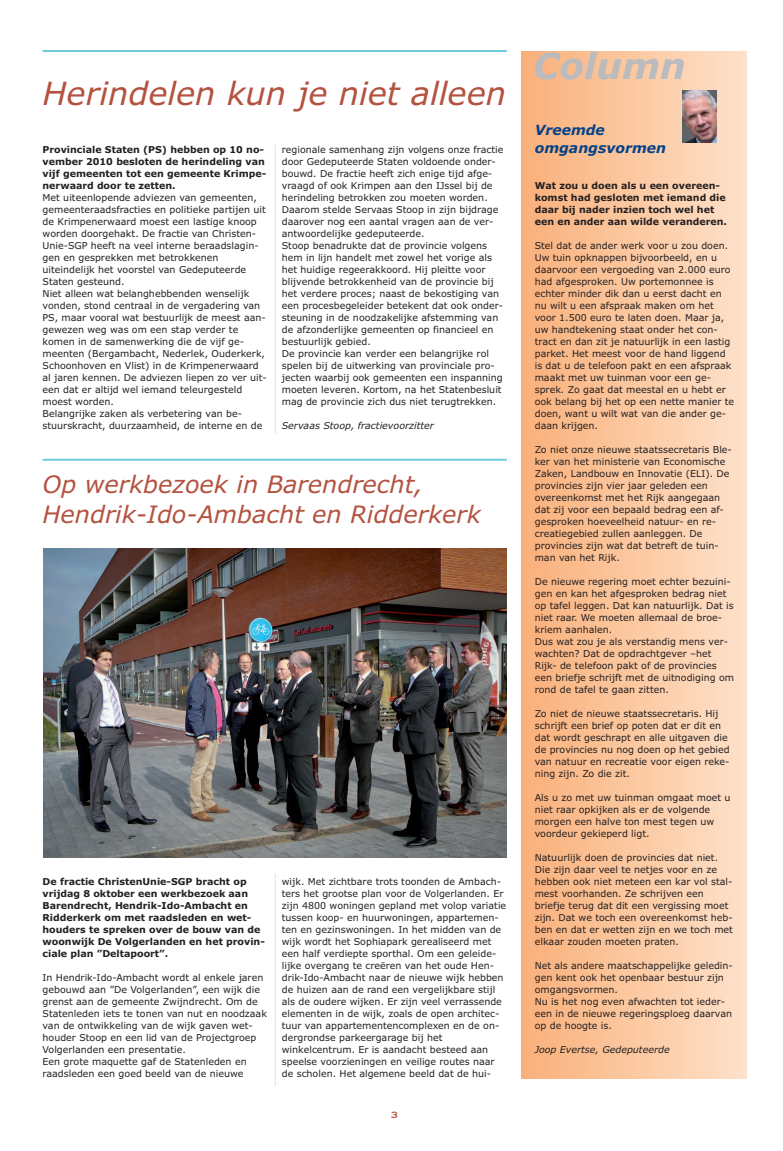
<style>
.page{position:relative;width:783px;height:1151px;background:#fff}
.page>*{position:absolute;margin:0;border:0;box-sizing:border-box;transform-origin:0 0}
.t1{font:italic 700 36px "Verdana";color:#babbbe}
.t2{font:italic 32px "Verdana";color:#b45240}
.t3{font:italic 24px/30px "Verdana";color:#b45240}
.t4{font:italic 700 14px/18px "Verdana";color:#054286}
.t5{font:12px "Copperplate";color:#b45240}
.t6{font:9.5px/12px "Verdana";color:#231f20}
.t7{font:700 9.5px/12px "Verdana";color:#231f20}
.t8{font:italic 9.5px "Verdana";color:#231f20}
</style>
<div class="page">
<hr style="left:43px;top:50px;width:463px;height:2px;background:#70cadf">
<hr style="left:43px;top:459px;width:463px;height:2px;background:#70cadf">
<svg style="left:275px;top:144px;width:1px;height:289px"></svg>
<svg style="left:275px;top:874px;width:1px;height:212px"></svg>
<div style="left:521px;top:51px;width:225px;height:1028px;background:linear-gradient(to right,#fab07a,#fee1c9)"></div>
<img style="left:681px;top:90px;width:35px;height:52px">
<img style="left:44px;top:549px;width:462px;height:309px">
<h2 class="t2" style="left:43px;top:75px;width:465px">Herindelen kun je niet alleen</h2>
<p class="t7" style="left:43px;top:143px;width:225px">Provinciale Staten (PS) hebben op 10 no&shy;vember 2010 besloten de herindeling van vijf gemeenten tot een gemeente Krimpe&shy;nerwaard door te zetten.</p>
<p class="t6" style="left:43px;top:191px;width:226px">Met uiteenlopende adviezen van gemeenten, gemeenteraadsfracties en politieke partijen uit de Krimpenerwaard moest een lastige knoop worden doorgehakt. De fractie van Christen-Unie-SGP heeft na veel interne beraadslagin&shy;gen en gesprekken met betrokkenen uiteindelijk het voorstel van Gedeputeerde Staten gesteund.<br>Niet alleen wat belanghebbenden wenselijk vonden, stond centraal in de vergadering van PS, maar vooral wat bestuurlijk de meest aan&shy;gewezen weg was om een stap verder te komen in de samenwerking die de vijf ge&shy;meenten (Bergambacht, Nederlek, Ouderkerk, Schoonhoven en Vlist) in de Krimpenerwaard al jaren kennen. De adviezen liepen zo ver uit&shy;een dat er altijd wel iemand teleurgesteld moest worden.<br>Belangrijke zaken als verbetering van be&shy;stuurskracht, duurzaamheid, de interne en de</p>
<p class="t6" style="left:282px;top:143px;width:223px">regionale samenhang zijn volgens onze fractie door Gedeputeerde Staten voldoende onder&shy;bouwd. De fractie heeft zich enige tijd afge&shy;vraagd of ook Krimpen aan den IJssel bij de herindeling betrokken zou moeten worden.<br>Daarom stelde Servaas Stoop in zijn bijdrage daarover nog een aantal vragen aan de ver&shy;antwoordelijke gedeputeerde.<br>Stoop benadrukte dat de provincie volgens hem in lijn handelt met zowel het vorige als het huidige regeerakkoord. Hij pleitte voor blijvende betrokkenheid van de provincie bij het verdere proces; naast de bekostiging van een procesbegeleider betekent dat ook onder&shy;steuning in de noodzakelijke afstemming van de afzonderlijke gemeenten op financieel en bestuurlijk gebied.<br>De provincie kan verder een belangrijke rol spelen bij de uitwerking van provinciale pro&shy;jecten waarbij ook gemeenten een inspanning moeten leveren. Kortom, na het Statenbesluit mag de provincie zich dus niet terugtrekken.</p>
<p class="t8" style="left:282px;top:420px;width:154px">Servaas Stoop, fractievoorzitter</p>
<h3 class="t3" style="left:43px;top:470px;width:439px">Op werkbezoek in Barendrecht,<br>Hendrik-Ido-Ambacht en Ridderkerk</h3>
<p class="t7" style="left:43px;top:875px;width:224px">De fractie ChristenUnie-SGP bracht op vrijdag 8 oktober een werkbezoek aan Barendrecht, Hendrik-Ido-Ambacht en Ridderkerk om met raadsleden en wet&shy;houders te spreken over de bouw van de woonwijk De Volgerlanden en het provin&shy;ciale plan ”Deltapoort”.</p>
<p class="t6" style="left:43px;top:971px;width:226px">In Hendrik-Ido-Ambacht wordt al enkele jaren gebouwd aan ”De Volgerlanden”, een wijk die grenst aan de gemeente Zwijndrecht. Om de Statenleden iets te tonen van nut en noodzaak van de ontwikkeling van de wijk gaven wet&shy;houder Stoop en een lid van de Projectgroep Volgerlanden een presentatie.<br>Een grote maquette gaf de Statenleden en raadsleden een goed beeld van de nieuwe</p>
<p class="t6" style="left:282px;top:875px;width:226px">wijk. Met zichtbare trots toonden de Ambach&shy;ters het grootse plan voor de Volgerlanden. Er zijn 4800 woningen gepland met volop variatie tussen koop- en huurwoningen, appartemen&shy;ten en gezinswoningen. In het midden van de wijk wordt het Sophiapark gerealiseerd met een half verdiepte sporthal. Om een geleide&shy;lijke overgang te creëren van het oude Hen&shy;drik-Ido-Ambacht naar de nieuwe wijk hebben de huizen aan de rand een vergelijkbare stijl als de oudere wijken. Er zijn veel verrassende elementen in de wijk, zoals de open architec&shy;tuur van appartementencomplexen en de on&shy;dergrondse parkeergarage bij het winkelcentrum. Er is aandacht besteed aan speelse voorzieningen en veilige routes naar de scholen. Het algemene beeld dat de hui-</p>
<p class="t5" style="left:390px;top:1107px;width:9px">3</p>
<h1 class="t1" style="left:533px;top:45px;width:154px">Column</h1>
<h3 class="t4" style="left:534px;top:121px;width:133px">Vreemde omgangsvormen</h3>
<p class="t7" style="left:534px;top:179px;width:194px">Wat zou u doen als u een overeen&shy;komst had gesloten met iemand die daar bij nader inzien toch wel het een en ander aan wilde veranderen.</p>
<p class="t6" style="left:534px;top:239px;width:201px">Stel dat de ander werk voor u zou doen.<br>Uw tuin opknappen bijvoorbeeld, en u daarvoor een vergoeding van 2.000 euro had afgesproken. Uw portemonnee is echter minder dik dan u eerst dacht en nu wilt u een afspraak maken om het voor 1.500 euro te laten doen. Maar ja, uw handtekening staat onder het con&shy;tract en dan zit je natuurlijk in een lastig parket. Het meest voor de hand liggend is dat u de telefoon pakt en een afspraak maakt met uw tuinman voor een ge&shy;sprek. Zo gaat dat meestal en u hebt er ook belang bij het op een nette manier te doen, want u wilt wat van die ander ge&shy;daan krijgen.</p>
<p class="t6" style="left:534px;top:443px;width:199px">Zo niet onze nieuwe staatssecretaris Ble&shy;ker van het ministerie van Economische Zaken, Landbouw en Innovatie (ELI). De provincies zijn vier jaar geleden een overeenkomst met het Rijk aangegaan dat zij voor een bepaald bedrag een af&shy;gesproken hoeveelheid natuur- en re&shy;creatiegebied zullen aanleggen. De provincies zijn wat dat betreft de tuin&shy;man van het Rijk.</p>
<p class="t6" style="left:534px;top:575px;width:201px">De nieuwe regering moet echter bezuini&shy;gen en kan het afgesproken bedrag niet op tafel leggen. Dat kan natuurlijk. Dat is niet raar. We moeten allemaal de broe&shy;kriem aanhalen.<br>Dus wat zou je als verstandig mens ver&shy;wachten? Dat de opdrachtgever –het Rijk- de telefoon pakt of de provincies een briefje schrijft met de uitnodiging om rond de tafel te gaan zitten.</p>
<p class="t6" style="left:534px;top:707px;width:196px">Zo niet de nieuwe staatssecretaris. Hij schrijft een brief op poten dat er dit en dat wordt geschrapt en alle uitgaven die de provincies nu nog doen op het gebied van natuur en recreatie voor eigen reke&shy;ning zijn. Zo die zit.</p>
<p class="t6" style="left:534px;top:791px;width:197px">Als u zo met uw tuinman omgaat moet u niet raar opkijken als er de volgende morgen een halve ton mest tegen uw voordeur gekieperd ligt.</p>
<p class="t6" style="left:534px;top:851px;width:200px">Natuurlijk doen de provincies dat niet.<br>Die zijn daar veel te netjes voor en ze hebben ook niet meteen een kar vol stal&shy;mest voorhanden. Ze schrijven een briefje terug dat dit een vergissing moet zijn. Dat we toch een overeenkomst heb&shy;ben en dat er wetten zijn en we toch met elkaar zouden moeten praten.</p>
<p class="t6" style="left:534px;top:959px;width:200px">Net als andere maatschappelijke geledin&shy;gen kent ook het openbaar bestuur zijn omgangsvormen.<br>Nu is het nog even afwachten tot ieder&shy;een in de nieuwe regeringsploeg daarvan op de hoogte is.</p>
<p class="t8" style="left:534px;top:1044px;width:136px">Joop Evertse, Gedeputeerde</p>
</div>
